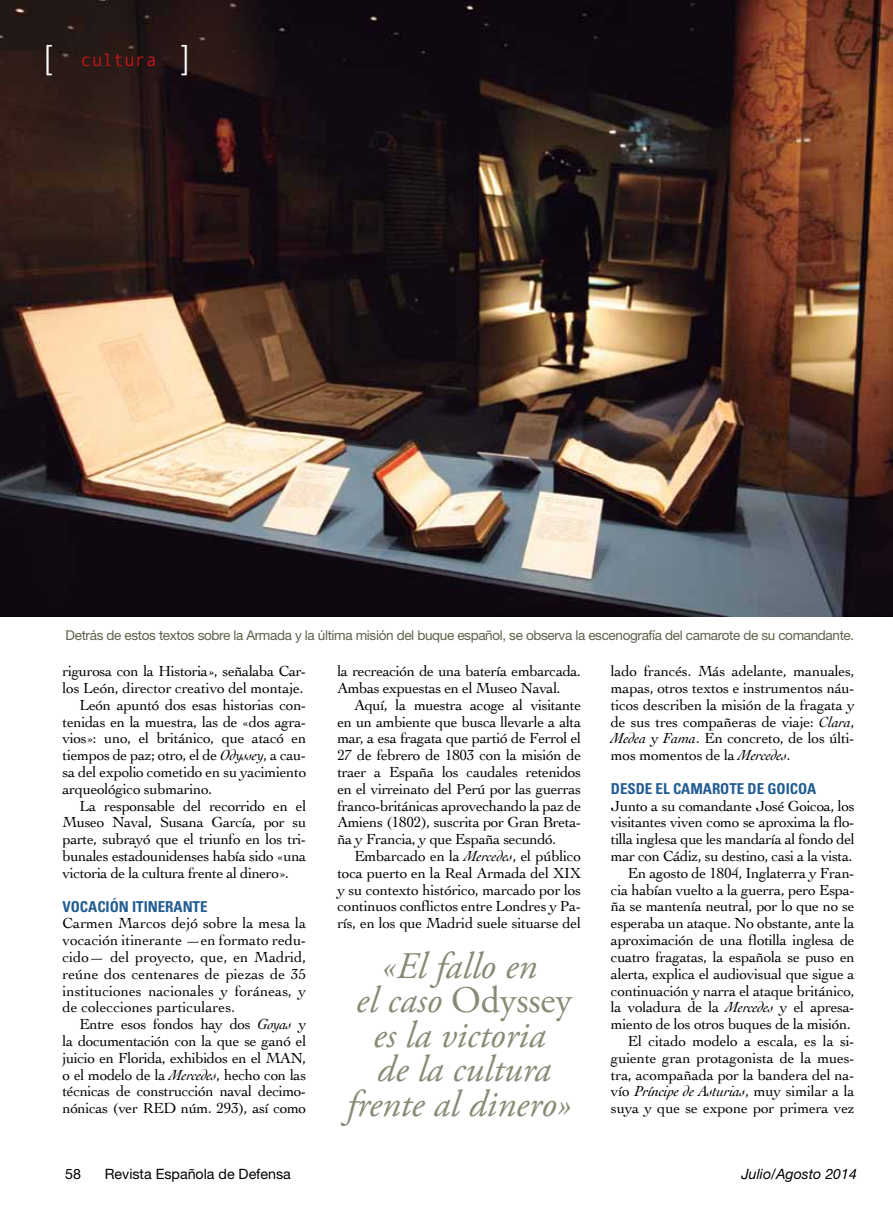
<style>
.page{position:relative;width:893px;height:1217px;background:#fff}
.page>*{position:absolute;margin:0;border:0;box-sizing:border-box;transform-origin:0 0}
.t1{font:italic 37.5px/34.5px "Adobe Garamond Pro";color:#898a76;text-align:center}
.t2{font:300 33px "Helvetica Neue";color:#fff}
.t3{font:18px "Monotypecom";color:#c4161c}
.t4{font:15.3px/16.8px "Cochin";letter-spacing:-.02em;color:#000;text-align:justify}
.t5{font:700 condensed 15px "Univers";letter-spacing:-.005em;color:#235d92}
.t6{font:14.25px "Helvetica Neue";color:#000}
.t7{font:italic 14.25px "Helvetica Neue";color:#000}
.t8{font:13.5px "Helvetica Neue";letter-spacing:-.025em;color:#5f604b}
.s1{font-family:"Helvetica Neue";font-weight:300;font-size:33px;color:#fff}
.s2{font-style:italic}
.s3{font-style:normal}
</style>
<div class="page">
<img style="left:0;top:0;width:893px;height:616px">
<h2 class="t2" style="left:44px;top:37px;width:9px">[</h2>
<p class="t3" style="left:81px;top:50px;width:110px">cultura <span class="s1">]</span></p>
<p class="t8" style="left:66px;top:626px;width:790px">Detrás de estos textos sobre la Armada y la última misión del buque español, se observa la escenografía del camarote de su comandante.</p>
<p class="t4" style="left:63px;top:662px;width:245px">rigurosa con la Historia», señalaba Car-</p>
<p class="t4" style="left:63px;top:678px;width:243px">los León, director creativo del montaje.</p>
<p class="t4" style="left:80px;top:695px;width:228px">León apuntó dos esas historias con-</p>
<p class="t4" style="left:63px;top:712px;width:245px">tenidas en la muestra, las de «dos agra-</p>
<p class="t4" style="left:63px;top:729px;width:245px">vios»: uno, el británico, que atacó en</p>
<p class="t4" style="left:63px;top:746px;width:245px">tiempos de paz; otro, el de <span class="s2">Odyssey</span>, a cau-</p>
<p class="t4" style="left:63px;top:762px;width:245px">sa del expolio cometido en su yacimiento</p>
<p class="t4" style="left:63px;top:779px;width:151px">arqueológico submarino.</p>
<p class="t4" style="left:80px;top:796px;width:228px">La responsable del recorrido en el</p>
<p class="t4" style="left:63px;top:813px;width:245px">Museo Naval, Susana García, por su</p>
<p class="t4" style="left:63px;top:830px;width:245px">parte, subrayó que el triunfo en los tri-</p>
<p class="t4" style="left:63px;top:846px;width:245px">bunales estadounidenses había sido «una</p>
<p class="t4" style="left:63px;top:863px;width:228px">victoria de la cultura frente al dinero».</p>
<p class="t5" style="left:63px;top:896px;width:147px">VOCACIÓN ITINERANTE</p>
<p class="t4" style="left:63px;top:914px;width:245px">Carmen Marcos dejó sobre la mesa la vocación itinerante —en formato redu&shy;cido— del proyecto, que, en Madrid, reúne dos centenares de piezas de 35 instituciones nacionales y foráneas, y de colecciones particulares.</p>
<p class="t4" style="left:63px;top:1014px;width:245px;text-indent:17px">Entre esos fondos hay dos <span class="s2">Goyas</span> y la documentación con la que se ganó el juicio en Florida, exhibidos en el MAN, o el modelo de la <span class="s2">Mercedes</span>, hecho con las técnicas de construcción naval decimo&shy;nónicas (ver RED núm. 293), así como</p>
<p class="t4" style="left:337px;top:662px;width:245px">la recreación de una batería embarcada.<br>Ambas expuestas en el Museo Naval.</p>
<p class="t4" style="left:337px;top:695px;width:245px;text-indent:17px">Aquí, la muestra acoge al visitante en un ambiente que busca llevarle a alta mar, a esa fragata que partió de Ferrol el 27 de febrero de 1803 con la misión de traer a España los caudales retenidos en el virreinato del Perú por las guerras franco-británicas aprovechando la paz de Amiens (1802), suscrita por Gran Breta&shy;ña y Francia, y que España secundó.</p>
<p class="t4" style="left:337px;top:846px;width:245px;text-indent:17px">Embarcado en la <span class="s2">Mercedes</span>, el público toca puerto en la Real Armada del XIX y su contexto histórico, marcado por los continuos conflictos entre Londres y Pa&shy;rís, en los que Madrid suele situarse del</p>
<h1 class="t1" style="left:347px;top:949px;width:226px">«El fallo en<br>el caso <span class="s3">Odyssey </span>es la victoria<br>de la cultura frente al dinero»</h1>
<p class="t4" style="left:611px;top:662px;width:245px">lado francés. Más adelante, manuales, mapas, otros textos e instrumentos náu&shy;ticos describen la misión de la fragata y de sus tres compañeras de viaje: <span class="s2">Clara</span>, <span class="s2">Medea</span> y <span class="s2">Fama</span>. En concreto, de los últi&shy;mos momentos de la <span class="s2">Mercedes</span>.</p>
<p class="t5" style="left:611px;top:779px;width:207px">DESDE EL CAMAROTE DE GOICOA</p>
<p class="t4" style="left:611px;top:796px;width:245px;text-align:right">Junto a su comandante José Goicoa, los visitantes viven como se aproxima la flo&shy;tilla inglesa que les mandaría al fondo del mar con Cádiz, su destino, casi a la vista.<br>En agosto de 1804, Inglaterra y Fran&shy;cia habían vuelto a la guerra, pero Espa&shy;ña se mantenía neutral, por lo que no se esperaba un ataque. No obstante, ante la aproximación de una flotilla inglesa de cuatro fragatas, la española se puso en alerta, explica el audiovisual que sigue a continuación y narra el ataque británico, la voladura de la <span class="s2">Mercedes</span> y el apresa&shy;miento de los otros buques de la misión.<br>El citado modelo a escala, es la si&shy;guiente gran protagonista de la mues&shy;tra, acompañada por la bandera del na&shy;vío <span class="s2">Príncipe de Asturias</span>, muy similar a la suya y que se expone por primera vez</p>
<p class="t6" style="left:65px;top:1164px;width:17px">58</p>
<p class="t6" style="left:105px;top:1164px;width:188px">Revista Española de Defensa</p>
<p class="t7" style="left:741px;top:1164px;width:117px">Julio/Agosto 2014</p>
</div>
